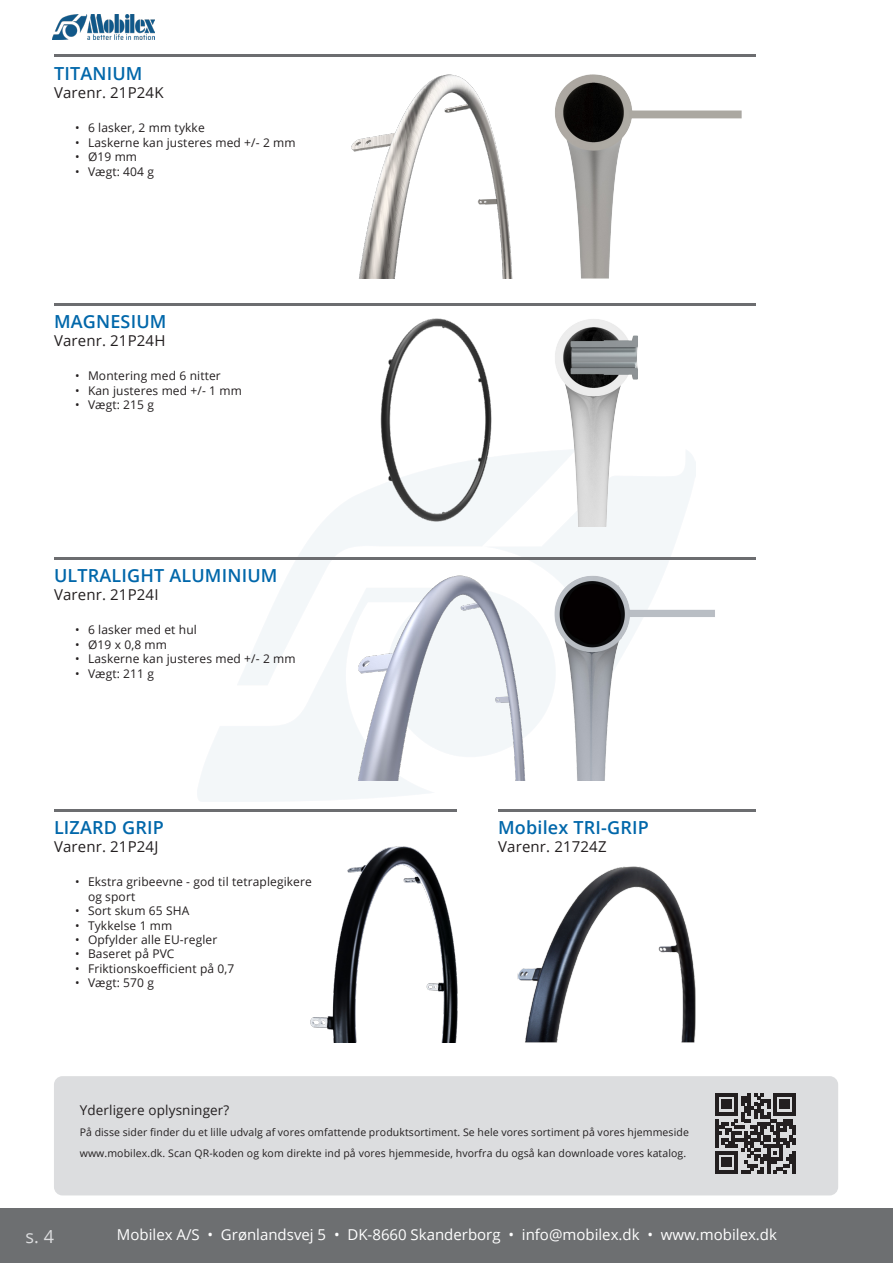
<style>
.page{position:relative;width:893px;height:1263px;background:#fff}
.page>*{position:absolute;margin:0;border:0;box-sizing:border-box;transform-origin:0 0}
.Header_1{font:600 18px "Open Sans";letter-spacing:.01em;color:#0067aa}
.t1{font:18px "Open Sans";color:#dcdddf}
.t2{font:15px "Open Sans";color:#fff}
.Header_1-2{font:15px "Open Sans";letter-spacing:.01em;color:#231f20}
.Header_1-3{font:13.5px "Open Sans";letter-spacing:.01em;color:#231f20}
.t3{font:12px/14.4px "Open Sans";letter-spacing:.01em;color:#231f20}
.Header_1-4{font:10.5px/21px "Open Sans";letter-spacing:.01em;color:#231f20}
</style>
<div class="page">
<img style="left:53px;top:15px;width:102px;height:24px">
<img style="left:550px;top:567px;width:165px;height:213px">
<img style="left:555px;top:74px;width:187px;height:205px">
<img style="left:351px;top:74px;width:162px;height:205px">
<img style="left:330px;top:318px;width:312px;height:209px">
<img style="left:310px;top:846px;width:148px;height:197px">
<img style="left:330px;top:567px;width:212px;height:213px">
<hr style="left:54px;top:809px;width:403px;height:2px;background:#6c6d70">
<hr style="left:54px;top:54px;width:702px;height:2px;background:#6c6d70">
<hr style="left:54px;top:303px;width:702px;height:2px;background:#6c6d70">
<hr style="left:54px;top:557px;width:702px;height:2px;background:#6c6d70">
<hr style="left:498px;top:809px;width:258px;height:2px;background:#6c6d70">
<img style="left:518px;top:866px;width:178px;height:177px">
<div style="left:54px;top:1076px;width:784px;height:119px;background:#dcdddf;border-radius:9px"></div>
<div style="left:0;top:1209px;width:893px;height:54px;background:#6d6f71"></div>
<svg style="left:715px;top:1093px;width:81px;height:81px"></svg>
<p class="Header_1" style="left:54px;top:61px;width:90px">TITANIUM</p>
<p class="Header_1-2" style="left:54px;top:82px;width:111px">Varenr. 21P24K</p>
<p class="t3" style="left:75px;top:120px;width:131px">• 6 lasker, 2 mm tykke</p>
<p class="t3" style="left:75px;top:135px;width:222px">• Laskerne kan justeres med +/- 2 mm</p>
<p class="t3" style="left:75px;top:149px;width:63px">• Ø19 mm</p>
<p class="t3" style="left:75px;top:164px;width:80px">• Vægt: 404 g</p>
<p class="Header_1" style="left:54px;top:309px;width:114px">MAGNESIUM</p>
<p class="Header_1-2" style="left:54px;top:330px;width:113px">Varenr. 21P24H</p>
<p class="t3" style="left:75px;top:368px;width:147px">• Montering med 6 nitter</p>
<p class="t3" style="left:75px;top:383px;width:168px">• Kan justeres med +/- 1 mm</p>
<p class="t3" style="left:75px;top:397px;width:80px">• Vægt: 215 g</p>
<p class="Header_1" style="left:54px;top:563px;width:225px">ULTRALIGHT ALUMINIUM</p>
<p class="Header_1-2" style="left:54px;top:584px;width:106px">Varenr. 21P24I</p>
<p class="t3" style="left:75px;top:622px;width:123px">• 6 lasker med et hul</p>
<p class="t3" style="left:75px;top:637px;width:93px">• Ø19 x 0,8 mm</p>
<p class="t3" style="left:75px;top:651px;width:222px">• Laskerne kan justeres med +/- 2 mm</p>
<p class="t3" style="left:75px;top:666px;width:80px">• Vægt: 211 g</p>
<p class="Header_1" style="left:54px;top:815px;width:111px">LIZARD GRIP</p>
<p class="Header_1-2" style="left:54px;top:836px;width:106px">Varenr. 21P24J</p>
<p class="t3" style="left:88px;top:875px;width:225px;text-indent:-13px">• Ekstra gribeevne - god til tetraplegikere og sport</p>
<p class="t3" style="left:75px;top:903px;width:116px">• Sort skum 65 SHA</p>
<p class="t3" style="left:75px;top:918px;width:99px">• Tykkelse 1 mm</p>
<p class="t3" style="left:75px;top:932px;width:144px">• Opfylder alle EU-regler</p>
<p class="t3" style="left:75px;top:947px;width:101px">• Baseret på PVC</p>
<p class="t3" style="left:75px;top:961px;width:161px">• Friktionskoefficient på 0,7</p>
<p class="t3" style="left:75px;top:975px;width:80px">• Vægt: 570 g</p>
<p class="Header_1" style="left:498px;top:815px;width:152px">Mobilex TRI-GRIP</p>
<p class="Header_1-2" style="left:498px;top:836px;width:110px">Varenr. 21724Z</p>
<p class="Header_1-3" style="left:80px;top:1101px;width:151px">Yderligere oplysninger?</p>
<p class="Header_1-4" style="left:80px;top:1121px;width:611px">På disse sider finder du et lille udvalg af vores omfattende produktsortiment. Se hele vores sortiment på vores hjemmeside www.mobilex.dk. Scan QR-koden og kom direkte ind på vores hjemmeside, hvorfra du også kan downloade vores katalog.</p>
<h1 class="t1" style="left:26px;top:1224px;width:30px">s. 4</h1>
<p class="t2" style="left:117px;top:1225px;width:662px">Mobilex A/S • Grønlandsvej 5 • DK-8660 Skanderborg • info@mobilex.dk • www.mobilex.dk</p>
</div>
